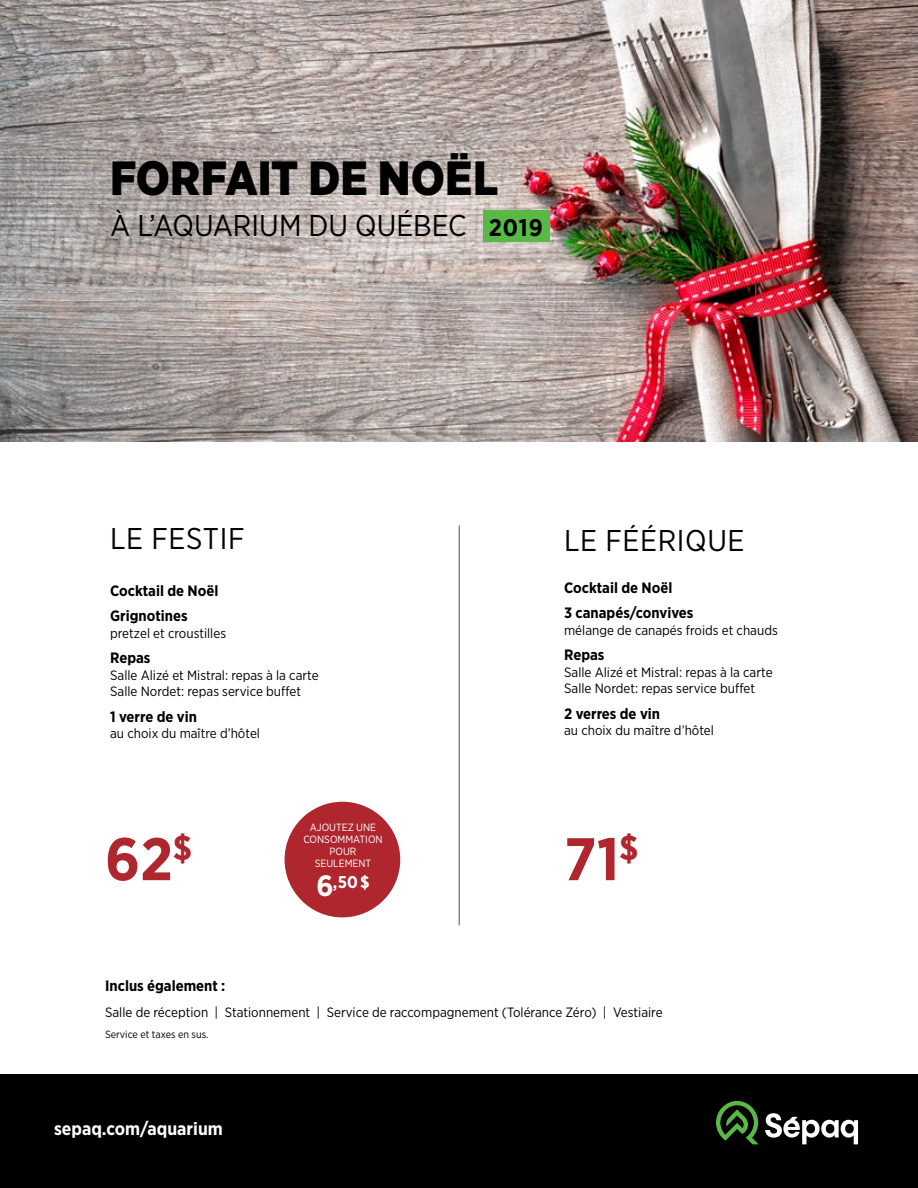
<style>
.page{position:relative;width:918px;height:1188px;background:#fff}
.page>*{position:absolute;margin:0;border:0;box-sizing:border-box;transform-origin:0 0}
.t1{font:700 60px "Gotham Narrow";color:#af262f}
.t2{font:900 48px "Gotham Narrow";color:#000}
.t3{font:30px "Gotham Narrow";letter-spacing:.01em;color:#000}
.t4{font:700 24px "Gotham Narrow";color:#000}
.t5{font:700 18px "Gotham Narrow";color:#fff}
.t6{font:700 16.95px "Gotham Narrow";color:#fff}
.t7{font:700 15px/25.3px "Gotham Narrow";color:#000}
.t8{font:13.5px/16.5px "Gotham Narrow";color:#000}
.t9{font:10.5px/12px "Gotham Narrow";color:#fff;text-align:center}
.t10{font:10.5px "Gotham Narrow";color:#000}
.s1{font-size:29.25px}
</style>
<div class="page">
<img style="left:0;top:0;width:918px;height:442px">
<hr style="left:459px;top:525px;width:1px;height:400px;background:#4d4d4f">
<div style="left:285px;top:802px;width:115px;height:115px;background:#af262f;border-radius:50%"></div>
<div style="left:483px;top:211px;width:66px;height:31px;background:#58b947"></div>
<div style="left:0;top:1075px;width:918px;height:113px;background:#000"></div>
<svg style="left:765px;top:1113px;width:93px;height:31px"></svg>
<svg style="left:716px;top:1101px;width:43px;height:43px"></svg>
<h2 class="t2" style="left:110px;top:147px;width:390px">FORFAIT DE NOËL</h2>
<h3 class="t3" style="left:110px;top:207px;width:358px">À L’AQUARIUM DU QUÉBEC</h3>
<h3 class="t4" style="left:489px;top:212px;width:55px">2019</h3>
<h3 class="t3" style="left:110px;top:520px;width:136px">LE FESTIF</h3>
<p class="t7" style="left:110px;top:578px;width:110px">Cocktail de Noël<br>Grignotines</p>
<p class="t8" style="left:110px;top:624px;width:118px">pretzel et croustilles</p>
<p class="t7" style="left:110px;top:645px;width:42px">Repas</p>
<p class="t8" style="left:110px;top:666px;width:210px">Salle Alizé et Mistral: repas à la carte<br>Salle Nordet: repas service buffet</p>
<p class="t7" style="left:110px;top:703px;width:88px">1 verre de vin</p>
<p class="t8" style="left:110px;top:725px;width:151px">au choix du maître d’hôtel</p>
<h3 class="t3" style="left:564px;top:522px;width:182px">LE FÉÉRIQUE</h3>
<p class="t7" style="left:564px;top:575px;width:131px">Cocktail de Noël<br>3 canapés/convives</p>
<p class="t8" style="left:564px;top:621px;width:215px">mélange de canapés froids et chauds</p>
<p class="t7" style="left:564px;top:642px;width:42px">Repas</p>
<p class="t8" style="left:564px;top:663px;width:210px">Salle Alizé et Mistral: repas à la carte<br>Salle Nordet: repas service buffet</p>
<p class="t7" style="left:564px;top:700px;width:98px">2 verres de vin</p>
<p class="t8" style="left:564px;top:722px;width:151px">au choix du maître d’hôtel</p>
<p class="t9" style="left:303px;top:822px;width:81px">AJOUTEZ UNE<br>CONSOMMATION<br>POUR<br>SEULEMENT</p>
<p class="t6" style="left:316px;top:871px;width:55px"><span class="s1">6</span>,50 $</p>
<h1 class="t1" style="left:105px;top:821px;width:89px">62<sup>$</sup></h1>
<h1 class="t1" style="left:564px;top:821px;width:76px">71<sup>$</sup></h1>
<p class="t7" style="left:105px;top:973px;width:122px">Inclus également :</p>
<p class="t8" style="left:105px;top:1004px;width:559px">Salle de réception | Stationnement | Service de raccompagnement (Tolérance Zéro) | Vestiaire</p>
<p class="t10" style="left:105px;top:1028px;width:105px">Service et taxes en sus.</p>
<h3 class="t5" style="left:54px;top:1117px;width:170px">sepaq.com/aquarium</h3>
</div>
